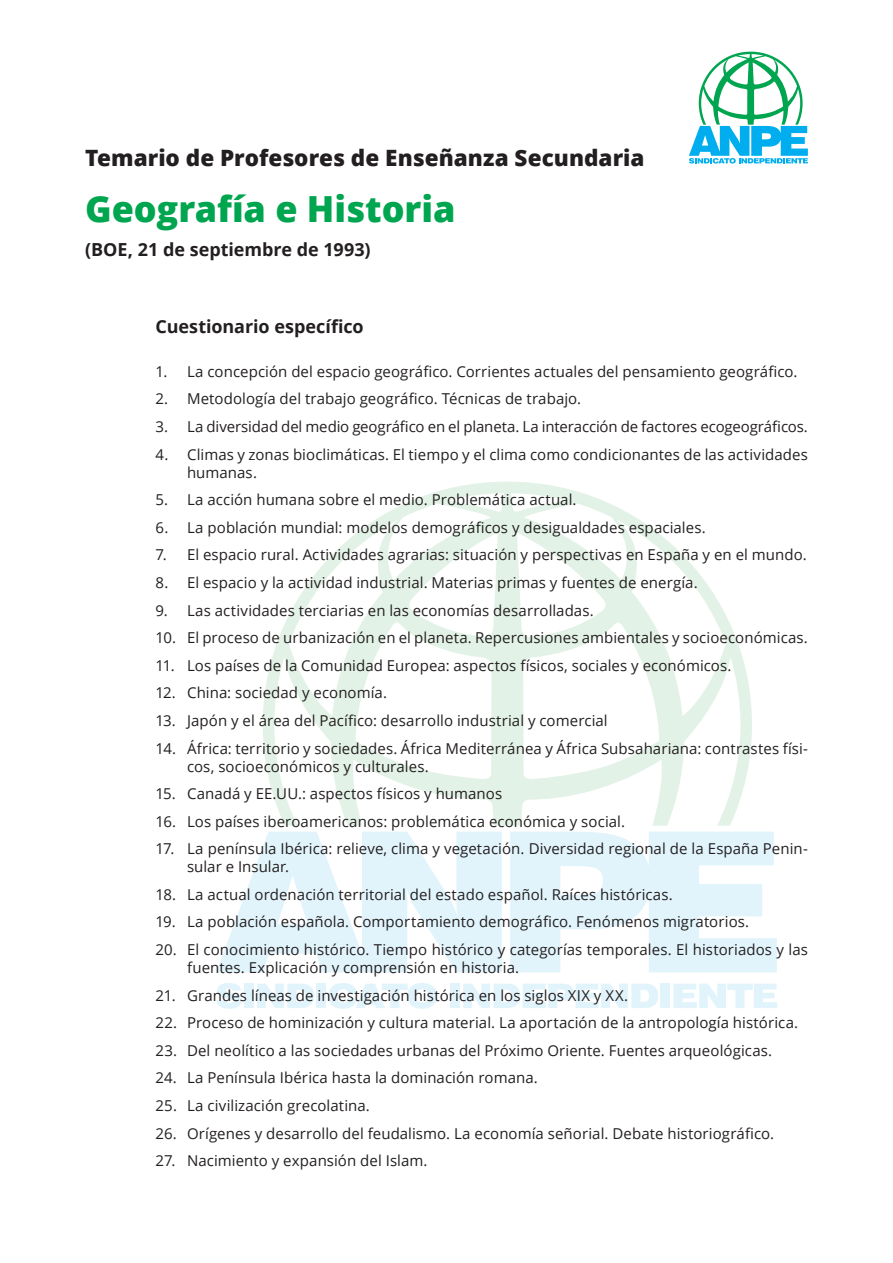
<style>
.page{position:relative;width:893px;height:1263px;background:#fff}
.page>*{position:absolute;margin:0;border:0;box-sizing:border-box;transform-origin:0 0}
.t1{font:800 36px "Open Sans";color:#00a54f}
.t2{font:800 22.5px "Open Sans";color:#231f20}
.t3{font:700 18px "Open Sans";letter-spacing:-.005em;color:#231f20}
.t4{font:15px/18px "Open Sans";letter-spacing:.005em;color:#231f20}
</style>
<div class="page">
<svg style="left:216px;top:983px;width:26px;height:26px"></svg>
<div style="left:244px;top:984px;width:9px;height:24px;background:#e1f4fc"></div>
<svg style="left:257px;top:984px;width:57px;height:24px"></svg>
<div style="left:317px;top:984px;width:9px;height:24px;background:#e1f4fc"></div>
<svg style="left:328px;top:983px;width:109px;height:26px"></svg>
<div style="left:450px;top:984px;width:10px;height:24px;background:#e1f4fc"></div>
<svg style="left:463px;top:984px;width:195px;height:24px"></svg>
<div style="left:661px;top:984px;width:9px;height:24px;background:#e1f4fc"></div>
<svg style="left:673px;top:984px;width:104px;height:24px"></svg>
<svg style="left:216px;top:832px;width:286px;height:140px"></svg>
<svg style="left:510px;top:832px;width:267px;height:140px"></svg>
<svg style="left:263px;top:482px;width:489px;height:344px"></svg>
<svg style="left:689px;top:52px;width:119px;height:112px"></svg>
<p class="t2" style="left:85px;top:141px;width:561px">Temario de Profesores de Enseñanza Secundaria</p>
<p class="t1" style="left:85px;top:182px;width:372px">Geografía e Historia</p>
<p class="t3" style="left:85px;top:237px;width:287px">(BOE, 21 de septiembre de 1993)</p>
<p class="t3" style="left:156px;top:314px;width:210px">Cuestionario específico</p>
<p class="t4" style="left:156px;top:362px;width:643px">1. La concepción del espacio geográfico. Corrientes actuales del pensamiento geográfico.</p>
<p class="t4" style="left:156px;top:389px;width:427px">2. Metodología del trabajo geográfico. Técnicas de trabajo.</p>
<p class="t4" style="left:156px;top:417px;width:654px">3. La diversidad del medio geográfico en el planeta. La interacción de factores ecogeográficos.</p>
<p class="t4" style="left:187px;top:445px;width:622px;text-indent:-32px">4. Climas y zonas bioclimáticas. El tiempo y el clima como condicionantes de las actividades humanas.</p>
<p class="t4" style="left:156px;top:490px;width:422px">5. La acción humana sobre el medio. Problemática actual.</p>
<p class="t4" style="left:156px;top:518px;width:552px">6. La población mundial: modelos demográficos y desigualdades espaciales.</p>
<p class="t4" style="left:156px;top:545px;width:653px">7. El espacio rural. Actividades agrarias: situación y perspectivas en España y en el mundo.</p>
<p class="t4" style="left:156px;top:573px;width:544px">8. El espacio y la actividad industrial. Materias primas y fuentes de energía.</p>
<p class="t4" style="left:156px;top:601px;width:440px">9. Las actividades terciarias en las economías desarrolladas.</p>
<p class="t4" style="left:156px;top:628px;width:654px">10. El proceso de urbanización en el planeta. Repercusiones ambientales y socioeconómicas.</p>
<p class="t4" style="left:156px;top:656px;width:577px">11. Los países de la Comunidad Europea: aspectos físicos, sociales y económicos.</p>
<p class="t4" style="left:156px;top:683px;width:233px">12. China: sociedad y economía.</p>
<p class="t4" style="left:156px;top:711px;width:454px">13. Japón y el área del Pacífico: desarrollo industrial y comercial</p>
<p class="t4" style="left:187px;top:739px;width:622px;text-indent:-32px">14. África: territorio y sociedades. África Mediterránea y África Subsahariana: contrastes físi&shy;cos, socioeconómicos y culturales.</p>
<p class="t4" style="left:156px;top:784px;width:348px">15. Canadá y EE.UU.: aspectos físicos y humanos</p>
<p class="t4" style="left:156px;top:812px;width:471px">16. Los países iberoamericanos: problemática económica y social.</p>
<p class="t4" style="left:187px;top:839px;width:622px;text-indent:-32px">17. La península Ibérica: relieve, clima y vegetación. Diversidad regional de la España Penin&shy;sular e Insular.</p>
<p class="t4" style="left:156px;top:885px;width:519px">18. La actual ordenación territorial del estado español. Raíces históricas.</p>
<p class="t4" style="left:156px;top:913px;width:595px">19. La población española. Comportamiento demográfico. Fenómenos migratorios.</p>
<p class="t4" style="left:187px;top:940px;width:622px;text-indent:-32px">20. El conocimiento histórico. Tiempo histórico y categorías temporales. El historiados y las fuentes. Explicación y comprensión en historia.</p>
<p class="t4" style="left:156px;top:986px;width:474px">21. Grandes líneas de investigación histórica en los siglos XIX y XX.</p>
<p class="t4" style="left:156px;top:1013px;width:644px">22. Proceso de hominización y cultura material. La aportación de la antropología histórica.</p>
<p class="t4" style="left:156px;top:1041px;width:618px">23. Del neolítico a las sociedades urbanas del Próximo Oriente. Fuentes arqueológicas.</p>
<p class="t4" style="left:156px;top:1068px;width:384px">24. La Península Ibérica hasta la dominación romana.</p>
<p class="t4" style="left:156px;top:1096px;width:216px">25. La civilización grecolatina.</p>
<p class="t4" style="left:156px;top:1124px;width:620px">26. Orígenes y desarrollo del feudalismo. La economía señorial. Debate historiográfico.</p>
<p class="t4" style="left:156px;top:1151px;width:273px">27. Nacimiento y expansión del Islam.</p>
</div>
